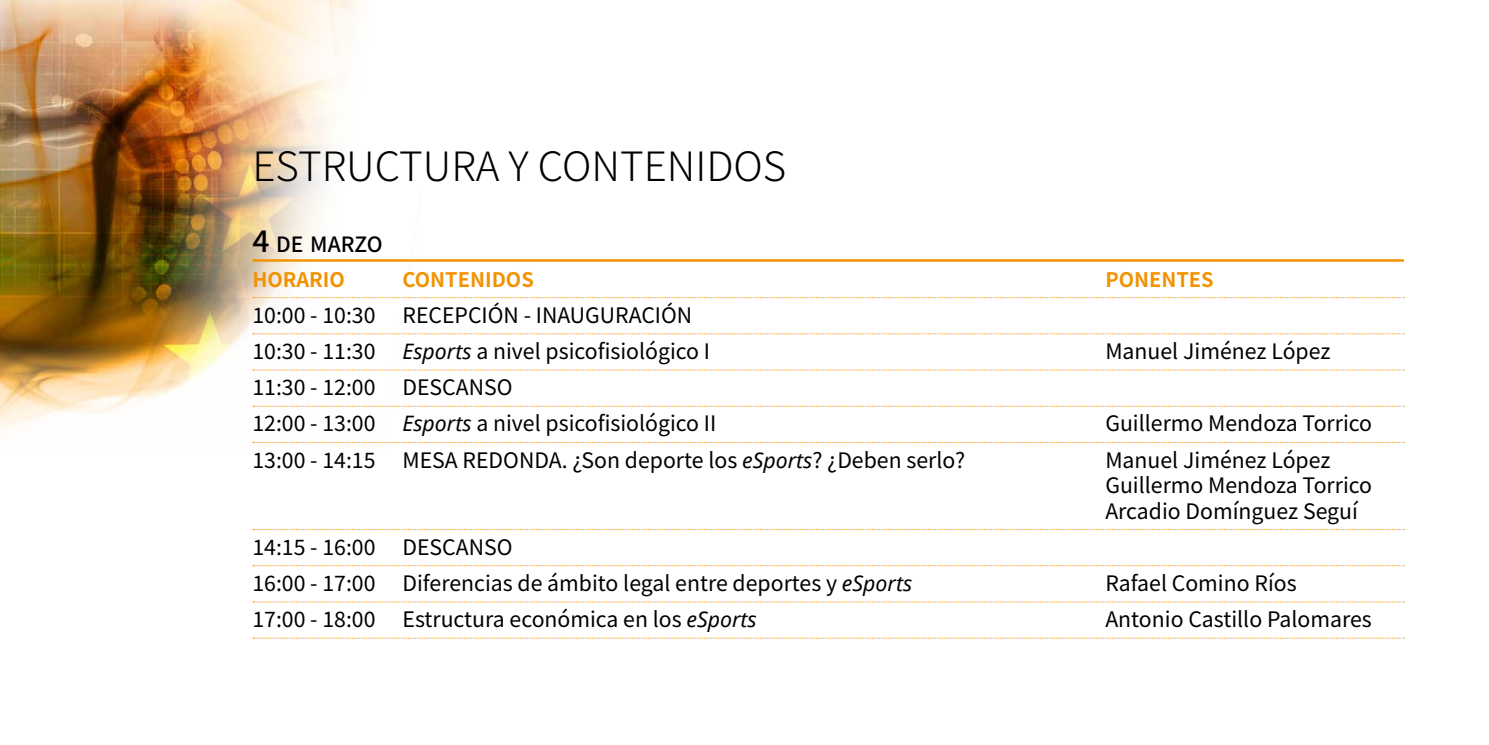
<style>
.page{position:relative;width:1489px;height:745px;background:#fff}
.page>*{position:absolute;margin:0;border:0;box-sizing:border-box;transform-origin:0 0}
.t1{font:300 40.5px "Noto Sans HK";color:#000}
.t2{font:21.25px/25.5px "Noto Sans HK";color:#000}
.t3{font:500 21px "Noto Sans HK";color:#000}
.t4{font:700 20px "Noto Sans HK";color:#f39200}
.s1{font-size:30px}
.s2{font-family:"Noto Sans";font-style:italic}
</style>
<div class="page">
<img style="left:0;top:0;width:145px;height:343px">
<img style="left:145px;top:0;width:76px;height:343px">
<svg style="left:221px;top:0;width:310px;height:443px"></svg>
<svg style="left:0;top:343px;width:279px;height:188px"></svg>
<hr style="left:252px;top:259px;width:1151px;height:2px;background:#f39200">
<svg style="left:253px;top:297px;width:1151px;height:1px"></svg>
<svg style="left:253px;top:333px;width:1151px;height:1px"></svg>
<svg style="left:253px;top:369px;width:1151px;height:1px"></svg>
<svg style="left:253px;top:405px;width:1151px;height:1px"></svg>
<svg style="left:253px;top:441px;width:1151px;height:1px"></svg>
<svg style="left:253px;top:529px;width:1151px;height:1px"></svg>
<svg style="left:253px;top:565px;width:1151px;height:1px"></svg>
<svg style="left:253px;top:601px;width:1151px;height:1px"></svg>
<svg style="left:253px;top:637px;width:1151px;height:1px"></svg>
<h1 class="t1" style="left:252px;top:143px;width:535px">ESTRUCTURA Y CONTENIDOS</h1>
<p class="t3" style="left:252px;top:232px;width:132px"><span class="s1">4</span> DE MARZO</p>
<p class="t4" style="left:252px;top:268px;width:94px">HORARIO</p>
<p class="t4" style="left:402px;top:268px;width:133px">CONTENIDOS</p>
<p class="t4" style="left:1105px;top:268px;width:110px">PONENTES</p>
<p class="t2" style="left:252px;top:302px;width:125px">10:00 - 10:30</p>
<p class="t2" style="left:402px;top:302px;width:291px">RECEPCIÓN - INAUGURACIÓN</p>
<p class="t2" style="left:252px;top:338px;width:125px">10:30 - 11:30</p>
<p class="t2" style="left:402px;top:338px;width:309px"><span class="s2">Esports</span> a nivel psicofisiológico I</p>
<p class="t2" style="left:1105px;top:338px;width:227px">Manuel Jiménez López</p>
<p class="t2" style="left:252px;top:375px;width:125px">11:30 - 12:00</p>
<p class="t2" style="left:402px;top:375px;width:112px">DESCANSO</p>
<p class="t2" style="left:252px;top:411px;width:125px">12:00 - 13:00</p>
<p class="t2" style="left:402px;top:411px;width:315px"><span class="s2">Esports</span> a nivel psicofisiológico II</p>
<p class="t2" style="left:1105px;top:411px;width:268px">Guillermo Mendoza Torrico</p>
<p class="t2" style="left:252px;top:447px;width:125px">13:00 - 14:15</p>
<p class="t2" style="left:402px;top:447px;width:564px">MESA REDONDA. ¿Son deporte los <span class="s2">eSports</span>? ¿Deben serlo?</p>
<p class="t2" style="left:1105px;top:447px;width:268px">Manuel Jiménez López<br>Guillermo Mendoza Torrico<br>Arcadio Domínguez Seguí</p>
<p class="t2" style="left:252px;top:534px;width:125px">14:15 - 16:00</p>
<p class="t2" style="left:402px;top:534px;width:112px">DESCANSO</p>
<p class="t2" style="left:252px;top:570px;width:125px">16:00 - 17:00</p>
<p class="t2" style="left:402px;top:570px;width:511px">Diferencias de ámbito legal entre deportes y <span class="s2">eSports</span></p>
<p class="t2" style="left:1105px;top:570px;width:193px">Rafael Comino Ríos</p>
<p class="t2" style="left:252px;top:606px;width:125px">17:00 - 18:00</p>
<p class="t2" style="left:402px;top:606px;width:356px">Estructura económica en los <span class="s2">eSports</span></p>
<p class="t2" style="left:1105px;top:606px;width:268px">Antonio Castillo Palomares</p>
</div>
